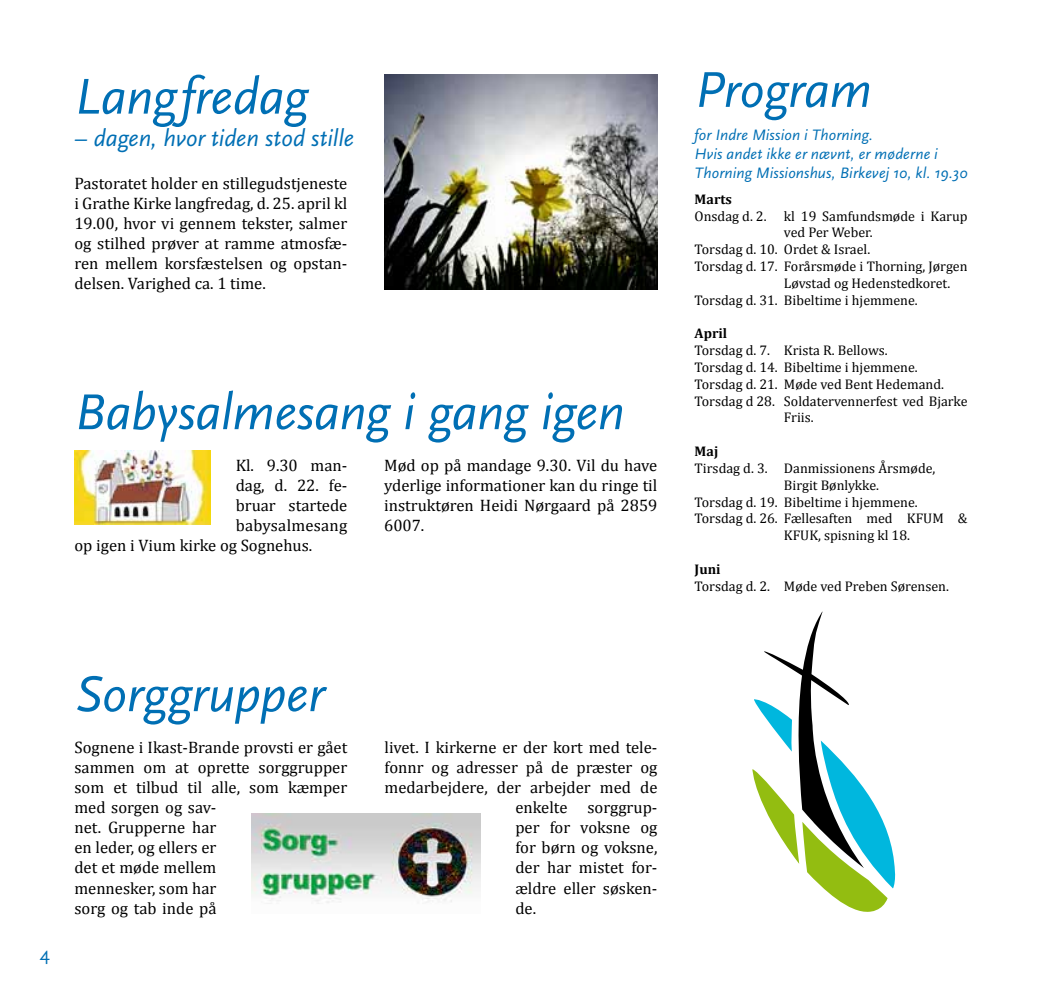
<style>
.page{position:relative;width:1042px;height:993px;background:#fff}
.page>*{position:absolute;margin:0;border:0;box-sizing:border-box;transform-origin:0 0}
.t1{font:italic 52.5px "Scala Sans";letter-spacing:-.005em;color:#006fb4}
.t2{font:italic 24.5px "Scala Sans";color:#006fb4}
.t3{font:19.25px "Scala Sans";color:#006fb4}
.t4{font:16.62px/20.1px "Cambria";color:#000;text-align:justify}
.t5{font:italic 15.75px/19.2px "Scala Sans";letter-spacing:.01em;color:#006fb4}
.t6{font:14px "Cambria";color:#000}
.t7{font:700 14px "Cambria";color:#000}
</style>
<div class="page">
<img style="left:384px;top:74px;width:273px;height:215px">
<img style="left:251px;top:813px;width:230px;height:91px">
<img style="left:74px;top:450px;width:137px;height:74px">
<svg style="left:752px;top:611px;width:143px;height:301px"></svg>
<h1 class="t1" style="left:74px;top:68px;width:235px">Langfredag</h1>
<h2 class="t2" style="left:74px;top:125px;width:281px">– dagen, hvor tiden stod stille</h2>
<p class="t4" style="left:74px;top:173px;width:274px">Pastoratet holder en stillegudstjeneste i Grathe Kirke langfredag, d. 25. april kl 19.00, hvor vi gennem tekster, salmer og stilhed prøver at ramme atmosfæ&shy;ren mellem korsfæstelsen og opstan&shy;delsen. Varighed ca. 1 time.</p>
<h1 class="t1" style="left:74px;top:383px;width:551px">Babysalmesang i gang igen</h1>
<p class="t4" style="left:236px;top:454px;width:113px">Kl. 9.30 man-</p>
<p class="t4" style="left:236px;top:475px;width:113px">dag, d. 22. fe-</p>
<p class="t4" style="left:236px;top:495px;width:113px">bruar startede</p>
<p class="t4" style="left:236px;top:515px;width:113px">babysalmesang</p>
<p class="t4" style="left:74px;top:535px;width:239px">op igen i Vium kirke og Sognehus.</p>
<p class="t4" style="left:384px;top:454px;width:275px">Mød op på mandage 9.30. Vil du have yderlige informationer kan du ringe til instruktøren Heidi Nørgaard på 2859<br>6007.</p>
<p class="t3" style="left:40px;top:943px;width:12px">4</p>
<h1 class="t1" style="left:74px;top:665px;width:251px">Sorggrupper</h1>
<p class="t4" style="left:74px;top:736px;width:274px;text-align:left">Sognene i Ikast-Brande provsti er gået sammen om at oprette sorggrupper som et tilbud til alle, som kæmper med sorgen og sav-<br>net. Grupperne har<br>en leder, og ellers er<br>det et møde mellem<br>mennesker, som har<br>sorg og tab inde på</p>
<p class="t4" style="left:384px;top:736px;width:274px">livet. I kirkerne er der kort med tele-</p>
<p class="t4" style="left:384px;top:756px;width:274px">fonnr og adresser på de præster og</p>
<p class="t4" style="left:384px;top:776px;width:274px">medarbejdere, der arbejder med de</p>
<p class="t4" style="left:515px;top:797px;width:144px">enkelte sorggrup-</p>
<p class="t4" style="left:515px;top:817px;width:144px">per for voksne og</p>
<p class="t4" style="left:515px;top:837px;width:143px">for børn og voksne,</p>
<p class="t4" style="left:515px;top:857px;width:144px">der har mistet for-</p>
<p class="t4" style="left:515px;top:877px;width:144px">ældre eller søsken-</p>
<p class="t4" style="left:515px;top:897px;width:22px">de.</p>
<h1 class="t1" style="left:694px;top:61px;width:179px">Program</h1>
<p class="t5" style="left:694px;top:125px;width:274px">for Indre Mission i Thorning.<br>Hvis andet ikke er nævnt, er møderne i<br>Thorning Missionshus, Birkevej 10, kl. 19.30</p>
<p class="t7" style="left:694px;top:189px;width:39px">Marts</p>
<p class="t6" style="left:694px;top:207px;width:274px">Onsdag d. 2. kl 19 Samfundsmøde i Karup</p>
<p class="t6" style="left:784px;top:224px;width:90px">ved Per Weber.</p>
<p class="t6" style="left:694px;top:241px;width:177px">Torsdag d. 10. Ordet &amp; Israel.</p>
<p class="t6" style="left:694px;top:258px;width:274px">Torsdag d. 17. Forårsmøde i Thorning, Jørgen</p>
<p class="t6" style="left:784px;top:275px;width:168px">Løvstad og Hedenstedkoret.</p>
<p class="t6" style="left:694px;top:291px;width:225px">Torsdag d. 31. Bibeltime i hjemmene.</p>
<p class="t7" style="left:694px;top:323px;width:34px">April</p>
<p class="t6" style="left:694px;top:342px;width:195px">Torsdag d. 7. Krista R. Bellows.</p>
<p class="t6" style="left:694px;top:359px;width:225px">Torsdag d. 14. Bibeltime i hjemmene.</p>
<p class="t6" style="left:694px;top:375px;width:251px">Torsdag d. 21. Møde ved Bent Hedemand.</p>
<p class="t6" style="left:694px;top:392px;width:274px">Torsdag d 28. Soldatervennerfest ved Bjarke</p>
<p class="t6" style="left:784px;top:409px;width:31px">Friis.</p>
<p class="t7" style="left:694px;top:441px;width:25px">Maj</p>
<p class="t6" style="left:694px;top:459px;width:242px">Tirsdag d. 3. Danmissionens Årsmøde,</p>
<p class="t6" style="left:784px;top:476px;width:97px">Birgit Bønlykke.</p>
<p class="t6" style="left:694px;top:493px;width:225px">Torsdag d. 19. Bibeltime i hjemmene.</p>
<p class="t6" style="left:694px;top:510px;width:274px">Torsdag d. 26. Fællesaften med KFUM &amp;</p>
<p class="t6" style="left:784px;top:527px;width:127px">KFUK, spisning kl 18.</p>
<p class="t7" style="left:694px;top:559px;width:27px">Juni</p>
<p class="t6" style="left:694px;top:577px;width:256px">Torsdag d. 2. Møde ved Preben Sørensen.</p>
</div>
